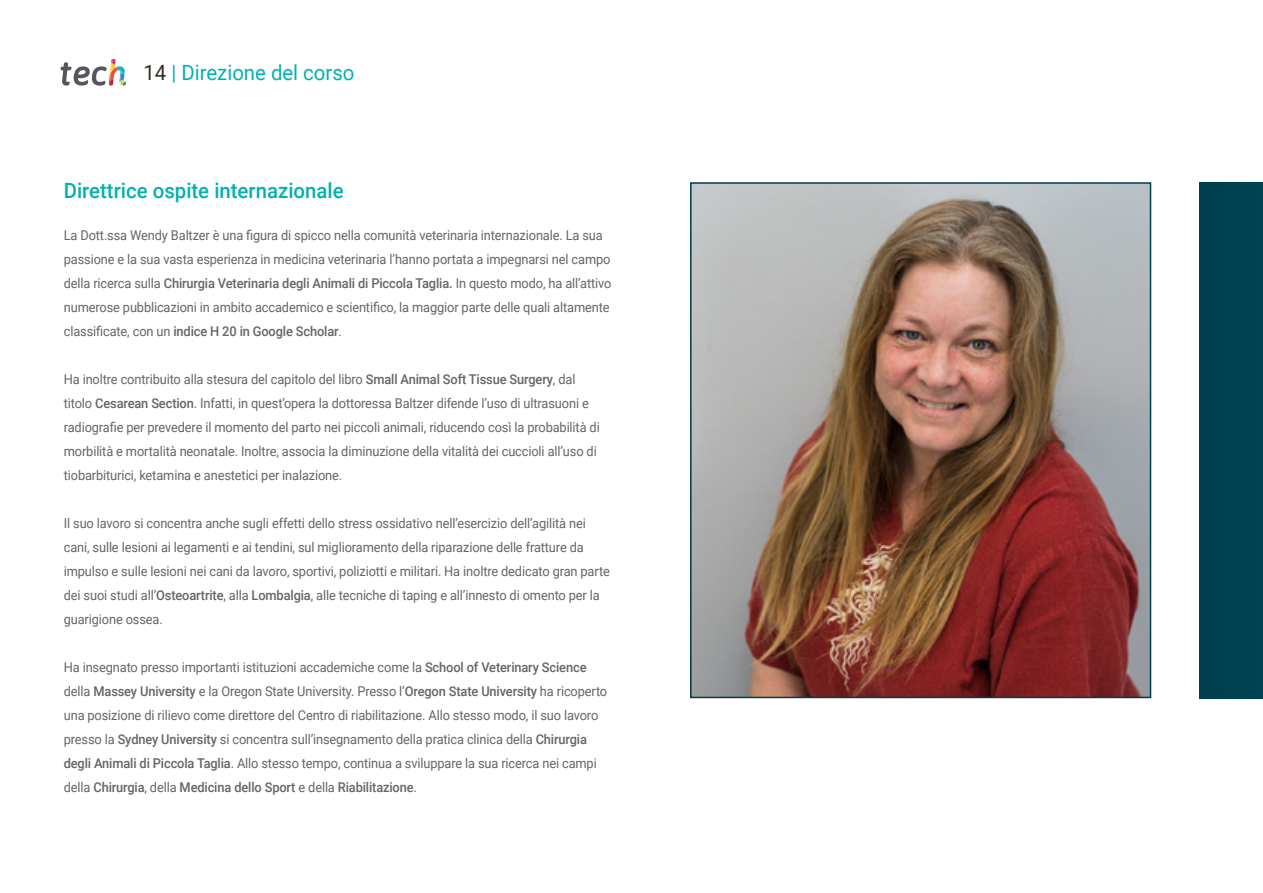
<style>
.page{position:relative;width:1263px;height:893px;background:#fff}
.page>*{position:absolute;margin:0;border:0;box-sizing:border-box;transform-origin:0 0}
.t1{font:500 21px "Roboto";color:#00b2af}
.t2{font:21px "Roboto";color:#00b2af}
.t3{font:13.5px/24px "Roboto";letter-spacing:-.01em;color:#656565;scale:.95 1}
.s1{color:#312e20}
.s2{font-weight:500}
</style>
<div class="page">
<img style="left:693px;top:185px;width:455px;height:510px">
<div style="left:690px;top:182px;width:461px;height:516px;border:2px solid #003d4c"></div>
<div style="left:1199px;top:182px;width:64px;height:516px;background:#00404f"></div>
<svg style="left:61px;top:59px;width:65px;height:27px"></svg>
<h1 class="t2" style="left:144px;top:57px;width:213px"><span class="s1">14</span> | Direzione del corso</h1>
<h1 class="t1" style="left:64px;top:176px;width:281px">Direttrice ospite internazionale</h1>
<p class="t3" style="left:64px;top:222px;width:578px">La Dott.ssa Wendy Baltzer è una figura di spicco nella comunità veterinaria internazionale. La sua passione e la sua vasta esperienza in medicina veterinaria l’hanno portata a impegnarsi nel campo della ricerca sulla <span class="s2">Chirurgia Veterinaria degli Animali di Piccola Taglia.</span> In questo modo, ha all’attivo numerose pubblicazioni in ambito accademico e scientifico, la maggior parte delle quali altamente classificate, con un <span class="s2">indice H 20 in Google Scholar</span>.</p>
<p class="t3" style="left:64px;top:366px;width:566px">Ha inoltre contribuito alla stesura del capitolo del libro <span class="s2">Small Animal Soft Tissue Surgery</span>, dal titolo <span class="s2">Cesarean Section</span>. Infatti, in quest’opera la dottoressa Baltzer difende l’uso di ultrasuoni e radiografie per prevedere il momento del parto nei piccoli animali, riducendo così la probabilità di morbilità e mortalità neonatale. Inoltre, associa la diminuzione della vitalità dei cuccioli all’uso di tiobarbiturici, ketamina e anestetici per inalazione.</p>
<p class="t3" style="left:64px;top:510px;width:576px">Il suo lavoro si concentra anche sugli effetti dello stress ossidativo nell’esercizio dell’agilità nei cani, sulle lesioni ai legamenti e ai tendini, sul miglioramento della riparazione delle fratture da impulso e sulle lesioni nei cani da lavoro, sportivi, poliziotti e militari. Ha inoltre dedicato gran parte dei suoi studi all’<span class="s2">Osteoartrite</span>, alla <span class="s2">Lombalgia</span>, alle tecniche di taping e all’innesto di omento per la guarigione ossea.</p>
<p class="t3" style="left:64px;top:654px;width:574px">Ha insegnato presso importanti istituzioni accademiche come la <span class="s2">School of Veterinary Science </span>della <span class="s2">Massey University</span> e la Oregon State University. Presso l’<span class="s2">Oregon State University</span> ha ricoperto una posizione di rilievo come direttore del Centro di riabilitazione. Allo stesso modo, il suo lavoro presso la <span class="s2">Sydney University</span> si concentra sull’insegnamento della pratica clinica della <span class="s2">Chirurgia degli Animali di Piccola Taglia</span>. Allo stesso tempo, continua a sviluppare la sua ricerca nei campi della <span class="s2">Chirurgia</span>, della <span class="s2">Medicina dello Sport</span> e della <span class="s2">Riabilitazione</span>.</p>
</div>
